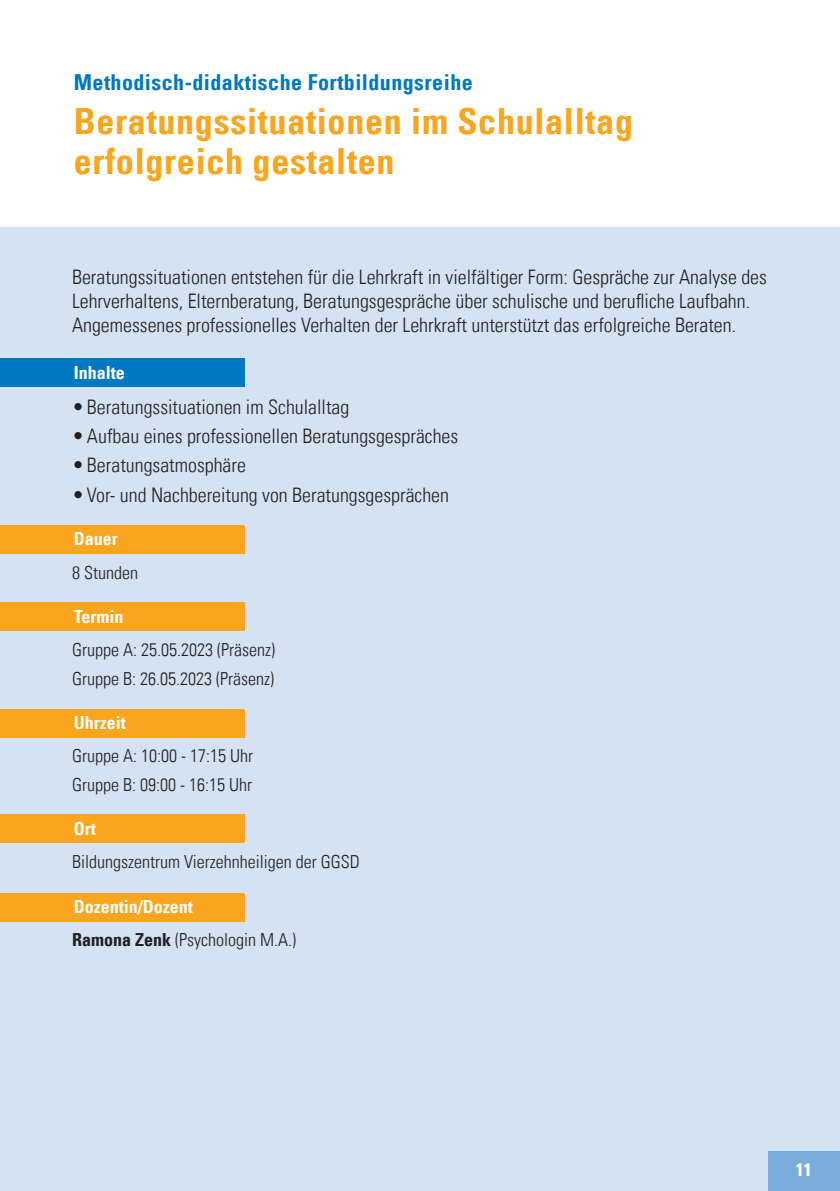
<style>
.page{position:relative;width:840px;height:1191px;background:#fff}
.page>*{position:absolute;margin:0;border:0;box-sizing:border-box;transform-origin:0 0}
.t1{font:36px/40px "Univers Com 67 Bold Cond";letter-spacing:.02em;color:#f9a51d}
.t2{font:22px "Univers Com 67 Bold Cond";letter-spacing:.02em;color:#0079c2}
.t3{font:20px/24px "Univers Com 47 Light Cond";color:#231f20}
.t4{font:18px "Univers Com 47 Light Cond";color:#231f20}
.t5{font:18px "Univers Com 67 Bold Cond";color:#fff}
.s1{font-family:"Univers Com 67 Bold Cond"}
</style>
<div class="page">
<div style="left:0;top:227px;width:839px;height:964px;background:#d4e2f2"></div>
<div style="left:767px;top:1151px;width:72px;height:40px;background:#7cacdb"></div>
<div style="left:0;top:358px;width:244px;height:29px;background:#0079c2"></div>
<div style="left:0;top:525px;width:244px;height:28px;background:#f9a51d"></div>
<div style="left:0;top:602px;width:244px;height:29px;background:#f9a51d"></div>
<div style="left:0;top:709px;width:244px;height:28px;background:#f9a51d"></div>
<div style="left:0;top:814px;width:244px;height:28px;background:#f9a51d"></div>
<div style="left:0;top:893px;width:244px;height:28px;background:#f9a51d"></div>
<p class="t2" style="left:74px;top:68px;width:400px">Methodisch-didaktische Fortbildungsreihe</p>
<p class="t1" style="left:74px;top:101px;width:560px">Beratungssituationen im Schulalltag erfolgreich gestalten</p>
<p class="t3" style="left:72px;top:265px;width:696px">Beratungssituationen entstehen für die Lehrkraft in vielfältiger Form: Gespräche zur Analyse des<br>Lehrverhaltens, Elternberatung, Beratungsgespräche über schulische und berufliche Laufbahn.<br>Angemessenes professionelles Verhalten der Lehrkraft unterstützt das erfolgreiche Beraten.</p>
<p class="t5" style="left:74px;top:361px;width:53px">Inhalte</p>
<p class="t3" style="left:72px;top:395px;width:278px">•Beratungssituationen im Schulalltag</p>
<p class="t3" style="left:72px;top:424px;width:387px">•Aufbau eines professionellen Beratungsgespräches</p>
<p class="t3" style="left:72px;top:453px;width:175px">•Beratungsatmosphäre</p>
<p class="t3" style="left:72px;top:482px;width:378px">•Vor- und Nachbereitung von Beratungsgesprächen</p>
<p class="t5" style="left:74px;top:528px;width:45px">Dauer</p>
<p class="t4" style="left:72px;top:561px;width:67px">8 Stunden</p>
<p class="t5" style="left:74px;top:605px;width:51px">Termin</p>
<p class="t4" style="left:72px;top:638px;width:204px">Gruppe A: 25.05.2023 (Präsenz)</p>
<p class="t4" style="left:72px;top:668px;width:203px">Gruppe B: 26.05.2023 (Präsenz)</p>
<p class="t5" style="left:74px;top:711px;width:54px">Uhrzeit</p>
<p class="t4" style="left:72px;top:745px;width:182px">Gruppe A: 10:00 - 17:15 Uhr</p>
<p class="t4" style="left:72px;top:774px;width:181px">Gruppe B: 09:00 - 16:15 Uhr</p>
<p class="t5" style="left:74px;top:817px;width:23px">Ort</p>
<p class="t4" style="left:72px;top:851px;width:289px">Bildungszentrum Vierzehnheiligen der GGSD</p>
<p class="t5" style="left:74px;top:896px;width:121px">Dozentin/Dozent</p>
<p class="t4" style="left:72px;top:928px;width:225px"><span class="s1">Ramona Zenk</span> (Psychologin M.A.)</p>
<p class="t5" style="left:795px;top:1158px;width:17px">11</p>
</div>
